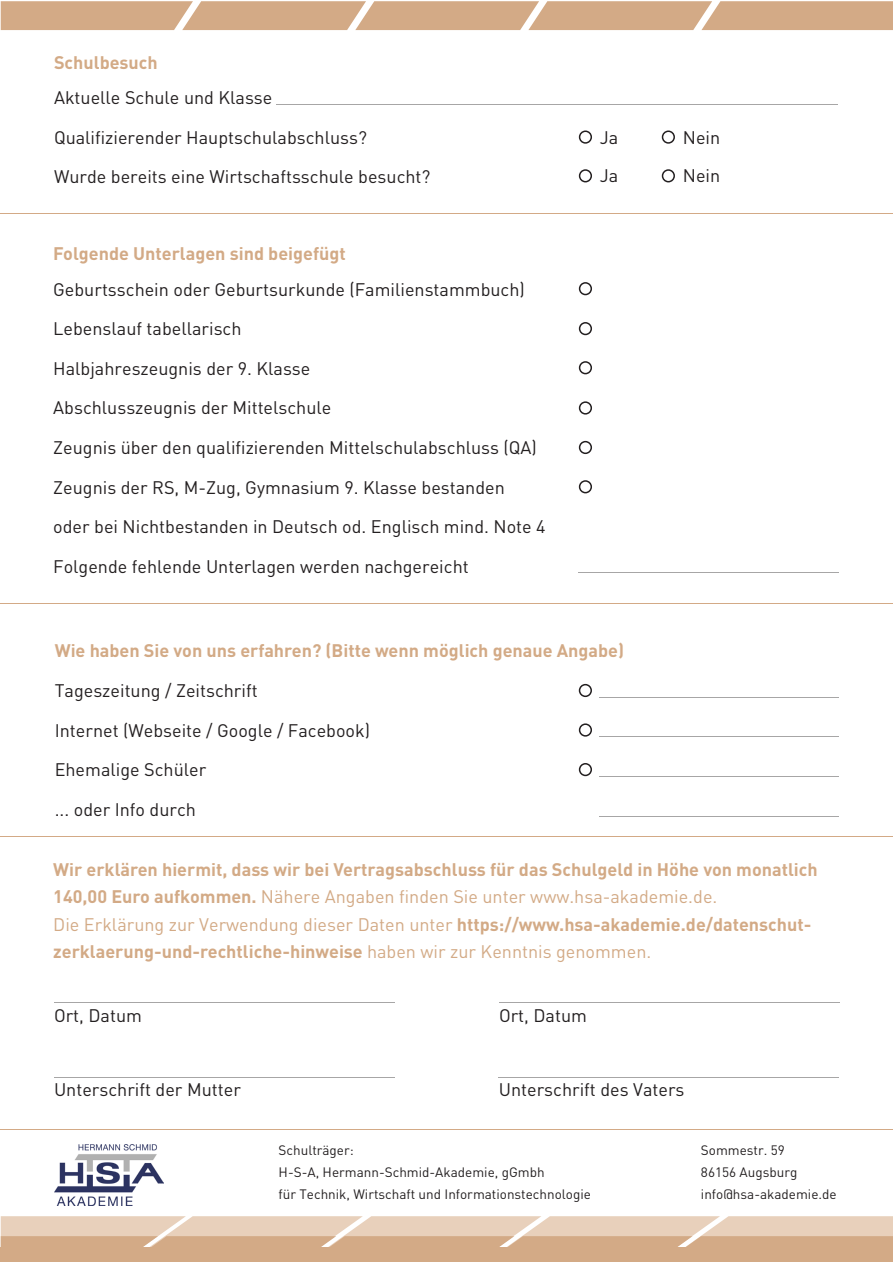
<style>
.page{position:relative;width:893px;height:1263px;background:#fff}
.page>*{position:absolute;margin:0;border:0;box-sizing:border-box;transform-origin:0 0}
.t1{font:18px "DIN";color:#231f20}
.t2{font:700 18px/27.6px "DIN";color:#d3aa86}
.t3{font:18px "DIN";color:#d3aa86}
.t4{font:13.5px "DIN";color:#231f20}
.s1{font-weight:700}
.s2{font-weight:400}
</style>
<div class="page">
<svg style="left:0;top:1216px;width:893px;height:38px;background:#e1c5ac"></svg>
<div style="left:1px;top:1247px;width:892px;height:15px;background:#d3aa86"></div>
<svg style="left:0;top:1px;width:893px;height:29px;background:#d4ad8b"></svg>
<hr style="left:0;top:603px;width:893px;height:1px;background:#d3aa86">
<hr style="left:1px;top:1129px;width:892px;height:1px;background:#d3aa86">
<hr style="left:0;top:213px;width:893px;height:1px;background:#d3aa86">
<hr style="left:277px;top:104px;width:561px;height:1px;background:#231f20">
<div style="left:579px;top:130px;width:13px;height:14px;border:2px solid #231f20;border-radius:50%"></div>
<div style="left:662px;top:130px;width:13px;height:14px;border:2px solid #231f20;border-radius:50%"></div>
<div style="left:579px;top:169px;width:13px;height:13px;border:2px solid #231f20;border-radius:50%"></div>
<div style="left:662px;top:169px;width:13px;height:13px;border:2px solid #231f20;border-radius:50%"></div>
<div style="left:579px;top:282px;width:13px;height:13px;border:2px solid #231f20;border-radius:50%"></div>
<div style="left:579px;top:322px;width:13px;height:13px;border:2px solid #231f20;border-radius:50%"></div>
<div style="left:579px;top:361px;width:13px;height:13px;border:2px solid #231f20;border-radius:50%"></div>
<div style="left:579px;top:401px;width:13px;height:14px;border:2px solid #231f20;border-radius:50%"></div>
<div style="left:579px;top:441px;width:13px;height:13px;border:2px solid #231f20;border-radius:50%"></div>
<hr style="left:579px;top:572px;width:260px;height:1px;background:#231f20">
<div style="left:579px;top:480px;width:13px;height:13px;border:2px solid #231f20;border-radius:50%"></div>
<hr style="left:1px;top:836px;width:892px;height:1px;background:#d3aa86">
<hr style="left:54px;top:1002px;width:340px;height:1px;background:#231f20">
<hr style="left:499px;top:1002px;width:340px;height:1px;background:#231f20">
<hr style="left:499px;top:1076px;width:340px;height:1px;background:#231f20">
<img style="left:54px;top:1144px;width:110px;height:61px">
<hr style="left:54px;top:1076px;width:340px;height:1px;background:#231f20">
<div style="left:579px;top:684px;width:13px;height:13px;border:2px solid #231f20;border-radius:50%"></div>
<div style="left:579px;top:723px;width:13px;height:14px;border:2px solid #231f20;border-radius:50%"></div>
<div style="left:579px;top:763px;width:13px;height:13px;border:2px solid #231f20;border-radius:50%"></div>
<hr style="left:600px;top:697px;width:239px;height:1px;background:#231f20">
<hr style="left:600px;top:736px;width:239px;height:1px;background:#231f20">
<hr style="left:600px;top:776px;width:239px;height:1px;background:#231f20">
<hr style="left:600px;top:816px;width:239px;height:1px;background:#231f20">
<p class="t2" style="left:54px;top:48px;width:105px">Schulbesuch</p>
<p class="t1" style="left:54px;top:86px;width:220px">Aktuelle Schule und Klasse</p>
<p class="t1" style="left:54px;top:126px;width:314px">Qualifizierender Hauptschulabschluss?</p>
<p class="t1" style="left:54px;top:166px;width:378px">Wurde bereits eine Wirtschaftsschule besucht?</p>
<p class="t2" style="left:53px;top:239px;width:294px">Folgende Unterlagen sind beigefügt</p>
<p class="t1" style="left:53px;top:278px;width:473px">Geburtsschein oder Geburtsurkunde (Familienstammbuch)</p>
<p class="t1" style="left:53px;top:317px;width:190px">Lebenslauf tabellarisch</p>
<p class="t1" style="left:53px;top:357px;width:259px">Halbjahreszeugnis der 9. Klasse</p>
<p class="t1" style="left:53px;top:397px;width:280px">Abschlusszeugnis der Mittelschule</p>
<p class="t1" style="left:53px;top:436px;width:485px">Zeugnis über den qualifizierenden Mittelschulabschluss (QA)</p>
<p class="t1" style="left:53px;top:476px;width:453px">Zeugnis der RS, M-Zug, Gymnasium 9. Klasse bestanden</p>
<p class="t1" style="left:53px;top:515px;width:494px">oder bei Nichtbestanden in Deutsch od. Englisch mind. Note 4</p>
<p class="t1" style="left:53px;top:555px;width:417px">Folgende fehlende Unterlagen werden nachgereicht</p>
<p class="t1" style="left:600px;top:126px;width:20px">Ja</p>
<p class="t1" style="left:683px;top:126px;width:39px">Nein</p>
<p class="t1" style="left:600px;top:165px;width:20px">Ja</p>
<p class="t1" style="left:683px;top:165px;width:39px">Nein</p>
<p class="t2" style="left:55px;top:636px;width:571px">Wie haben Sie von uns erfahren? (Bitte wenn möglich genaue Angabe)</p>
<p class="t1" style="left:55px;top:679px;width:204px">Tageszeitung / Zeitschrift</p>
<p class="t1" style="left:55px;top:719px;width:317px">Internet (Webseite / Google / Facebook)</p>
<p class="t1" style="left:55px;top:758px;width:153px">Ehemalige Schüler</p>
<p class="t1" style="left:55px;top:798px;width:143px">... oder Info durch</p>
<p class="t2" style="left:53px;top:854px;width:766px">Wir erklären hiermit, dass wir bei Vertragsabschluss für das Schulgeld in Höhe von monatlich</p>
<p class="t3" style="left:53px;top:885px;width:666px"><span class="s1">140,00 Euro aufkommen.</span> Nähere Angaben finden Sie unter www.hsa-akademie.de.</p>
<p class="t2" style="left:53px;top:910px;width:760px"><span class="s2">Die Erklärung zur Verwendung dieser Daten unter</span> https://www.hsa-akademie.de/datenschut&shy;zerklaerung-und-rechtliche-hinweise <span class="s2">haben wir zur Kenntnis genommen.</span></p>
<p class="t1" style="left:54px;top:1004px;width:89px">Ort, Datum</p>
<p class="t1" style="left:499px;top:1004px;width:89px">Ort, Datum</p>
<p class="t1" style="left:54px;top:1078px;width:188px">Unterschrift der Mutter</p>
<p class="t1" style="left:499px;top:1078px;width:187px">Unterschrift des Vaters</p>
<p class="t4" style="left:279px;top:1142px;width:77px">Schulträger:</p>
<p class="t4" style="left:279px;top:1164px;width:268px">H-S-A, Hermann-Schmid-Akademie, gGmbh</p>
<p class="t4" style="left:279px;top:1185px;width:314px">für Technik, Wirtschaft und Informationstechnologie</p>
<p class="t4" style="left:701px;top:1142px;width:85px">Sommestr. 59</p>
<p class="t4" style="left:701px;top:1164px;width:98px">86156 Augsburg</p>
<p class="t4" style="left:701px;top:1185px;width:137px">info@hsa-akademie.de</p>
</div>
